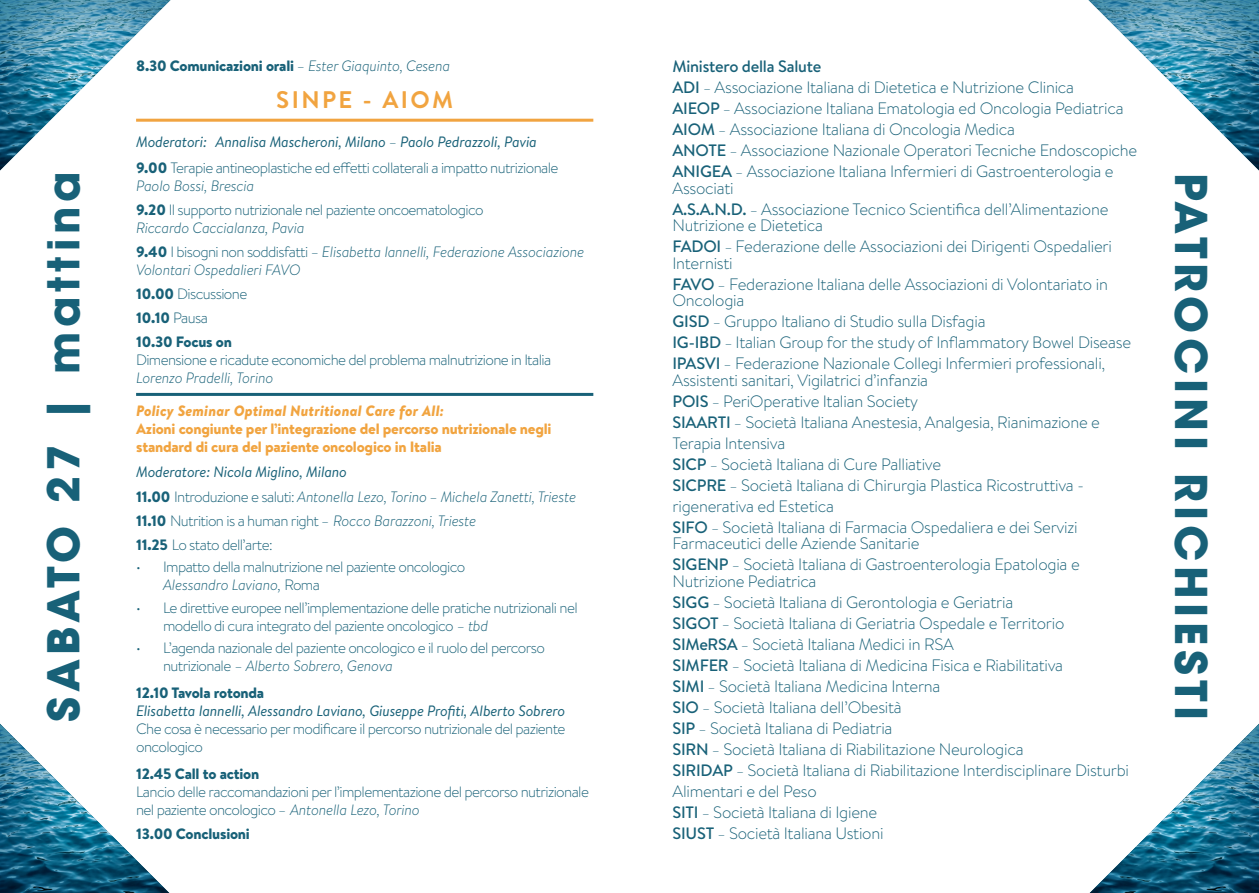
<style>
.page{position:relative;width:1259px;height:893px;background:#fff}
.page>*{position:absolute;margin:0;border:0;box-sizing:border-box;transform-origin:0 0}
.t1{font:700 43.5px "ITC Avant Garde Std";letter-spacing:.11em;color:#186178}
.t2{font:700 24px "Brandon Text";letter-spacing:.1em;color:#f1a440}
.t3{font:300 16.5px/16.5px "Brandon Text";letter-spacing:-.015em;color:#186178}
.t4{font:500 16.5px "Brandon Text";letter-spacing:-.015em;color:#186178}
.t5{font:300 15px/18px "Brandon Text";letter-spacing:-.04em;color:#186178}
.t6{font:italic 300 15px/18px "Brandon Text";letter-spacing:-.015em;color:#186178}
.t7{font:italic 15px "Brandon Text";letter-spacing:-.015em;color:#186178}
.t8{font:900 15px "Brandon Text";letter-spacing:-.015em;color:#186178}
.t9{font:900 15px/18px "Brandon Text";letter-spacing:-.015em;color:#f1a440}
.t10{font:italic 900 15px "Brandon Text";letter-spacing:.01em;color:#f1a440}
.s1{font-weight:500}
.s2{font-style:italic;font-size:15px}
.s3{font-weight:300;font-style:italic}
.s4{font-weight:300}
.s5{font-weight:900}
.s6{font-style:italic}
.s7{font-weight:900;font-style:normal}
.s8{font-style:normal}
</style>
<div class="page">
<hr style="left:136px;top:119px;width:457px;height:3px;background:#f1a440">
<hr style="left:136px;top:393px;width:457px;height:3px;background:#186178">
<img style="left:0;top:0;width:170px;height:170px">
<img style="left:1088px;top:0;width:171px;height:170px">
<img style="left:0;top:724px;width:169px;height:169px">
<img style="left:1089px;top:724px;width:170px;height:169px">
<p class="t4" style="left:672px;top:55px;width:150px">Ministero della Salute</p>
<p class="t3" style="left:672px;top:79px;width:403px"><span class="s1">ADI</span> <span class="s2">–</span> Associazione Italiana di Dietetica e Nutrizione Clinica</p>
<p class="t3" style="left:672px;top:100px;width:452px"><span class="s1">AIEOP</span> <span class="s2">–</span> Associazione Italiana Ematologia ed Oncologia Pediatrica</p>
<p class="t3" style="left:672px;top:121px;width:344px"><span class="s1">AIOM</span> <span class="s2">–</span> Associazione Italiana di Oncologia Medica</p>
<p class="t3" style="left:672px;top:142px;width:466px"><span class="s1">ANOTE</span> <span class="s2">–</span> Associazione Nazionale Operatori Tecniche Endoscopiche</p>
<p class="t3" style="left:672px;top:163px;width:443px"><span class="s1">ANIGEA</span> <span class="s2">–</span> Associazione Italiana Infermieri di Gastroenterologia e<br>Associati</p>
<p class="t3" style="left:672px;top:200px;width:437px"><span class="s1">A.S.A.N.D.</span> <span class="s2">–</span> Associazione Tecnico Scientifica dell’Alimentazione<br>Nutrizione e Dietetica</p>
<p class="t3" style="left:672px;top:238px;width:441px"><span class="s1">FADOI</span> <span class="s2">–</span> Federazione delle Associazioni dei Dirigenti Ospedalieri<br>Internisti</p>
<p class="t3" style="left:672px;top:275px;width:437px"><span class="s1">FAVO</span> <span class="s2">–</span> Federazione Italiana delle Associazioni di Volontariato in<br>Oncologia</p>
<p class="t3" style="left:672px;top:313px;width:315px"><span class="s1">GISD</span> <span class="s2">–</span> Gruppo Italiano di Studio sulla Disfagia</p>
<p class="t3" style="left:672px;top:334px;width:460px"><span class="s1">IG-IBD</span> <span class="s2">–</span> Italian Group for the study of Inflammatory Bowel Disease</p>
<p class="t3" style="left:672px;top:355px;width:434px"><span class="s1">IPASVI</span> <span class="s2">–</span> Federazione Nazionale Collegi Infermieri professionali,<br>Assistenti sanitari, Vigilatrici d’infanzia</p>
<p class="t3" style="left:672px;top:392px;width:247px"><span class="s1">POIS</span> <span class="s2">–</span> PeriOperative Italian Society</p>
<p class="t3" style="left:672px;top:411px;width:429px;line-height:21px"><span class="s1">SIAARTI</span> <span class="s2">–</span> Società Italiana Anestesia, Analgesia, Rianimazione e<br>Terapia Intensiva</p>
<p class="t3" style="left:672px;top:455px;width:270px"><span class="s1">SICP</span> <span class="s2">–</span> Società Italiana di Cure Palliative</p>
<p class="t3" style="left:672px;top:474px;width:413px;line-height:21px"><span class="s1">SICPRE</span> <span class="s2">–</span> Società Italiana di Chirurgia Plastica Ricostruttiva - rigenerativa ed Estetica</p>
<p class="t3" style="left:672px;top:518px;width:407px"><span class="s1">SIFO</span> <span class="s2">–</span> Società Italiana di Farmacia Ospedaliera e dei Servizi<br>Farmaceutici delle Aziende Sanitarie</p>
<p class="t3" style="left:672px;top:556px;width:409px"><span class="s1">SIGENP</span> <span class="s2">–</span> Società Italiana di Gastroenterologia Epatologia e<br>Nutrizione Pediatrica</p>
<p class="t3" style="left:672px;top:593px;width:342px"><span class="s1">SIGG</span> <span class="s2">–</span> Società Italiana di Gerontologia e Geriatria</p>
<p class="t3" style="left:672px;top:614px;width:393px"><span class="s1">SIGOT</span> <span class="s2">–</span> Società Italiana di Geriatria Ospedale e Territorio</p>
<p class="t3" style="left:672px;top:635px;width:283px"><span class="s1">SIMeRSA</span> <span class="s2">–</span> Società Italiana Medici in RSA</p>
<p class="t3" style="left:672px;top:656px;width:392px"><span class="s1">SIMFER</span> <span class="s2">–</span> Società Italiana di Medicina Fisica e Riabilitativa</p>
<p class="t3" style="left:672px;top:677px;width:269px"><span class="s1">SIMI</span> <span class="s2">–</span> Società Italiana Medicina Interna</p>
<p class="t3" style="left:672px;top:698px;width:231px"><span class="s1">SIO</span> <span class="s2">–</span> Società Italiana dell’Obesità</p>
<p class="t3" style="left:672px;top:719px;width:221px"><span class="s1">SIP</span> <span class="s2">–</span> Società Italiana di Pediatria</p>
<p class="t3" style="left:672px;top:740px;width:352px"><span class="s1">SIRN</span> <span class="s2">–</span> Società Italiana di Riabilitazione Neurologica</p>
<p class="t3" style="left:672px;top:759px;width:458px;line-height:21px"><span class="s1">SIRIDAP</span> <span class="s2">–</span> Società Italiana di Riabilitazione Interdisciplinare Disturbi<br>Alimentari e del Peso</p>
<p class="t3" style="left:672px;top:803px;width:206px"><span class="s1">SITI</span> <span class="s2">–</span> Società Italiana di Igiene</p>
<p class="t3" style="left:672px;top:824px;width:213px"><span class="s1">SIUST</span> <span class="s2">–</span> Società Italiana Ustioni</p>
<p class="t8" style="left:136px;top:56px;width:316px">8.30 Comunicazioni orali <span class="s3">– Ester Giaquinto, Cesena</span></p>
<p class="t2" style="left:276px;top:83px;width:178px">SINPE - AIOM</p>
<p class="t7" style="left:136px;top:132px;width:72px">Moderatori:</p>
<p class="t7" style="left:215px;top:132px;width:323px">Annalisa Mascheroni, Milano <span class="s4">–</span> Paolo Pedrazzoli, Pavia</p>
<p class="t5" style="left:136px;top:158px;width:424px"><span class="s5">9.00</span> Terapie antineoplastiche ed effetti collaterali a impatto nutrizionale<br><span class="s6">Paolo Bossi, Brescia</span></p>
<p class="t5" style="left:136px;top:200px;width:349px"><span class="s5">9.20</span> Il supporto nutrizionale nel paziente oncoematologico</p>
<p class="t6" style="left:136px;top:218px;width:170px">Riccardo Caccialanza, Pavia</p>
<p class="t6" style="left:136px;top:242px;width:450px"><span class="s7">9.40</span> <span class="s8">I bisogni non soddisfatti</span> – Elisabetta Iannelli, Federazione Associazione<br>Volontari Ospedalieri FAVO</p>
<p class="t5" style="left:136px;top:284px;width:113px"><span class="s5">10.00</span> Discussione</p>
<p class="t8" style="left:136px;top:307px;width:73px">10.10 <span class="s4">Pausa</span></p>
<p class="t8" style="left:136px;top:331px;width:97px">10.30 Focus on</p>
<p class="t5" style="left:136px;top:350px;width:417px">Dimensione e ricadute economiche del problema malnutrizione in Italia<br><span class="s6">Lorenzo Pradelli, Torino</span></p>
<p class="t1" style="left:35px;top:722px;width:552px;rotate:-90deg">SABATO 27 | mattina</p>
<p class="t1" style="left:1219px;top:173px;width:549px;rotate:90deg">PATROCINI RICHIESTI</p>
<p class="t10" style="left:136px;top:400px;width:309px">Policy Seminar Optimal Nutritional Care for All:</p>
<p class="t9" style="left:136px;top:420px;width:417px">Azioni congiunte per l’integrazione del percorso nutrizionale negli standard di cura del paziente oncologico in Italia</p>
<p class="t7" style="left:136px;top:462px;width:212px">Moderatore: Nicola Miglino, Milano</p>
<p class="t6" style="left:136px;top:487px;width:441px"><span class="s7">11.00</span> <span class="s8">Introduzione e saluti:</span> Antonella Lezo, Torino – Michela Zanetti, Trieste</p>
<p class="t6" style="left:136px;top:511px;width:342px"><span class="s7">11.10</span> <span class="s8">Nutrition is a human right</span> – Rocco Barazzoni, Trieste</p>
<p class="t5" style="left:136px;top:535px;width:138px"><span class="s5">11.25</span> Lo stato dell’arte:</p>
<p class="t5" style="left:163px;top:557px;width:304px;text-indent:-27px">• Impatto della malnutrizione nel paziente oncologico<br><span class="s6">Alessandro Laviano,</span> Roma</p>
<p class="t5" style="left:163px;top:598px;width:416px;text-indent:-27px">• Le direttive europee nell’implementazione delle pratiche nutrizionali nel modello di cura integrato del paziente oncologico <span class="s6">– tbd</span></p>
<p class="t5" style="left:163px;top:638px;width:383px;text-indent:-27px">• L’agenda nazionale del paziente oncologico e il ruolo del percorso nutrizionale <span class="s6">– Alberto Sobrero, Genova</span></p>
<p class="t8" style="left:136px;top:682px;width:130px">12.10 Tavola rotonda</p>
<p class="t7" style="left:136px;top:700px;width:431px">Elisabetta Iannelli, Alessandro Laviano, Giuseppe Profiti, Alberto Sobrero</p>
<p class="t5" style="left:136px;top:719px;width:431px">Che cosa è necessario per modificare il percorso nutrizionale del paziente oncologico</p>
<p class="t8" style="left:136px;top:763px;width:125px">12.45 Call to action</p>
<p class="t5" style="left:136px;top:782px;width:454px">Lancio delle raccomandazioni per l’implementazione del percorso nutrizionale nel paziente oncologico <span class="s6">– Antonella Lezo, Torino</span></p>
<p class="t8" style="left:136px;top:823px;width:115px">13.00 Conclusioni</p>
</div>
